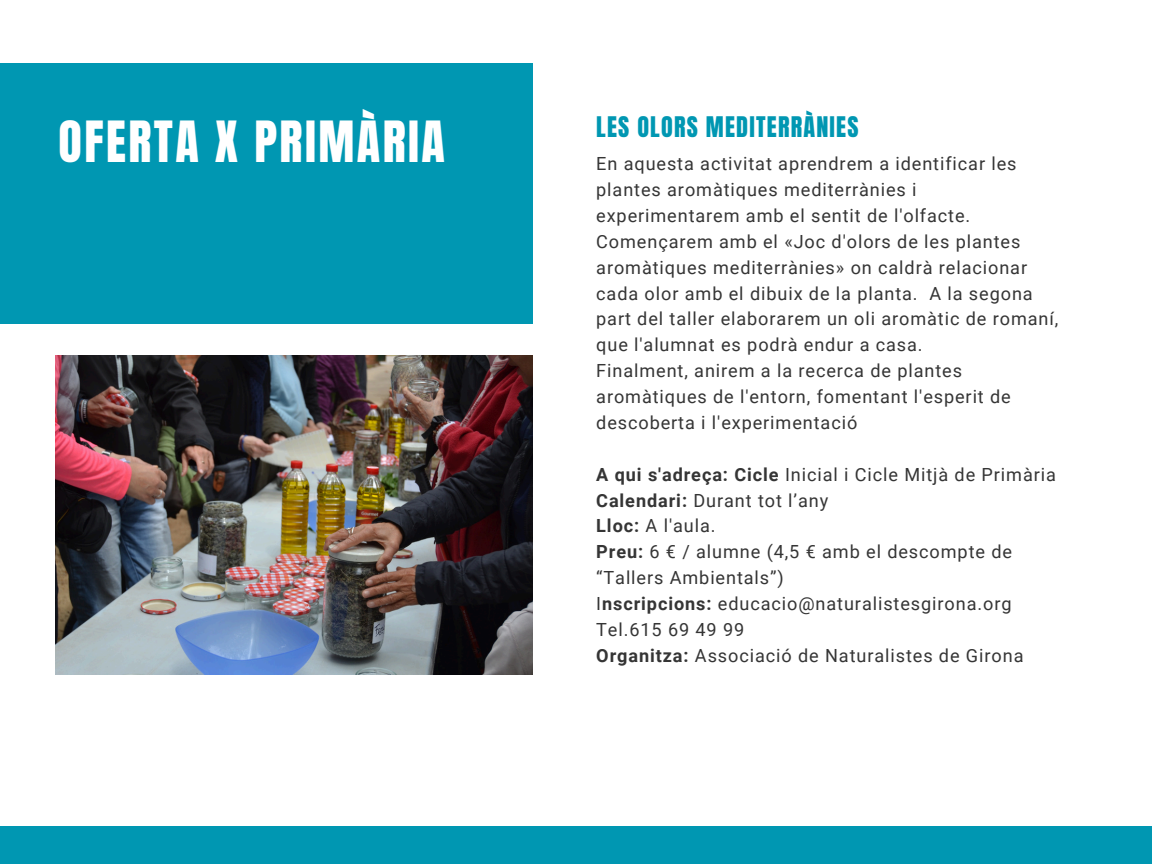
<style>
.page{position:relative;width:1152px;height:864px;background:#fff}
.page>*{position:absolute;margin:0;border:0;box-sizing:border-box;transform-origin:0 0}
.t1{font:48.3px "Anton";letter-spacing:.05em;color:#fff}
.t2{font:24.15px "Anton";letter-spacing:.05em;color:#0097b2}
.t3{font:18.15px/25.8px "Roboto";letter-spacing:.05em;color:#353535}
.s1{font-weight:700}
</style>
<div class="page">
<div style="left:0;top:827px;width:1152px;height:37px;background:#0097b2"></div>
<div style="left:0;top:63px;width:533px;height:261px;background:#0097b2"></div>
<img style="left:56px;top:356px;width:477px;height:318px">
<h1 class="t1" style="left:58px;top:107px;width:388px">OFERTA X PRIMÀRIA</h1>
<p class="t2" style="left:596px;top:110px;width:264px">LES OLORS MEDITERRÀNIES</p>
<h2 class="t3" style="left:596px;top:151px;width:422px">En aquesta activitat aprendrem a identificar les plantes aromàtiques mediterrànies i experimentarem amb el sentit de l'olfacte.</h2>
<p class="t3" style="left:596px;top:229px;width:464px">Començarem amb el «Joc d'olors de les plantes aromàtiques mediterrànies» on caldrà relacionar cada olor amb el dibuix de la planta. A la segona part del taller elaborarem un oli aromàtic de romaní, que l'alumnat es podrà endur a casa.</p>
<p class="t3" style="left:596px;top:358px;width:416px">Finalment, anirem a la recerca de plantes aromàtiques de l'entorn, fomentant l'esperit de descoberta i l'experimentació</p>
<p class="t3" style="left:596px;top:462px;width:461px"><span class="s1">A qui s'adreça: Cicle</span> Inicial i Cicle Mitjà de Primària</p>
<p class="t3" style="left:596px;top:487px;width:234px"><span class="s1">Calendari:</span> Durant tot l’any</p>
<p class="t3" style="left:596px;top:513px;width:121px"><span class="s1">Lloc:</span> A l'aula.</p>
<p class="t3" style="left:596px;top:539px;width:417px"><span class="s1">Preu:</span> 6 € / alumne (4,5 € amb el descompte de “Tallers Ambientals”)</p>
<p class="t3" style="left:596px;top:591px;width:417px">I<span class="s1">nscripcions:</span> educacio@naturalistesgirona.org<br>Tel.615 69 49 99</p>
<p class="t3" style="left:596px;top:643px;width:429px"><span class="s1">Organitza:</span> Associació de Naturalistes de Girona</p>
</div>
